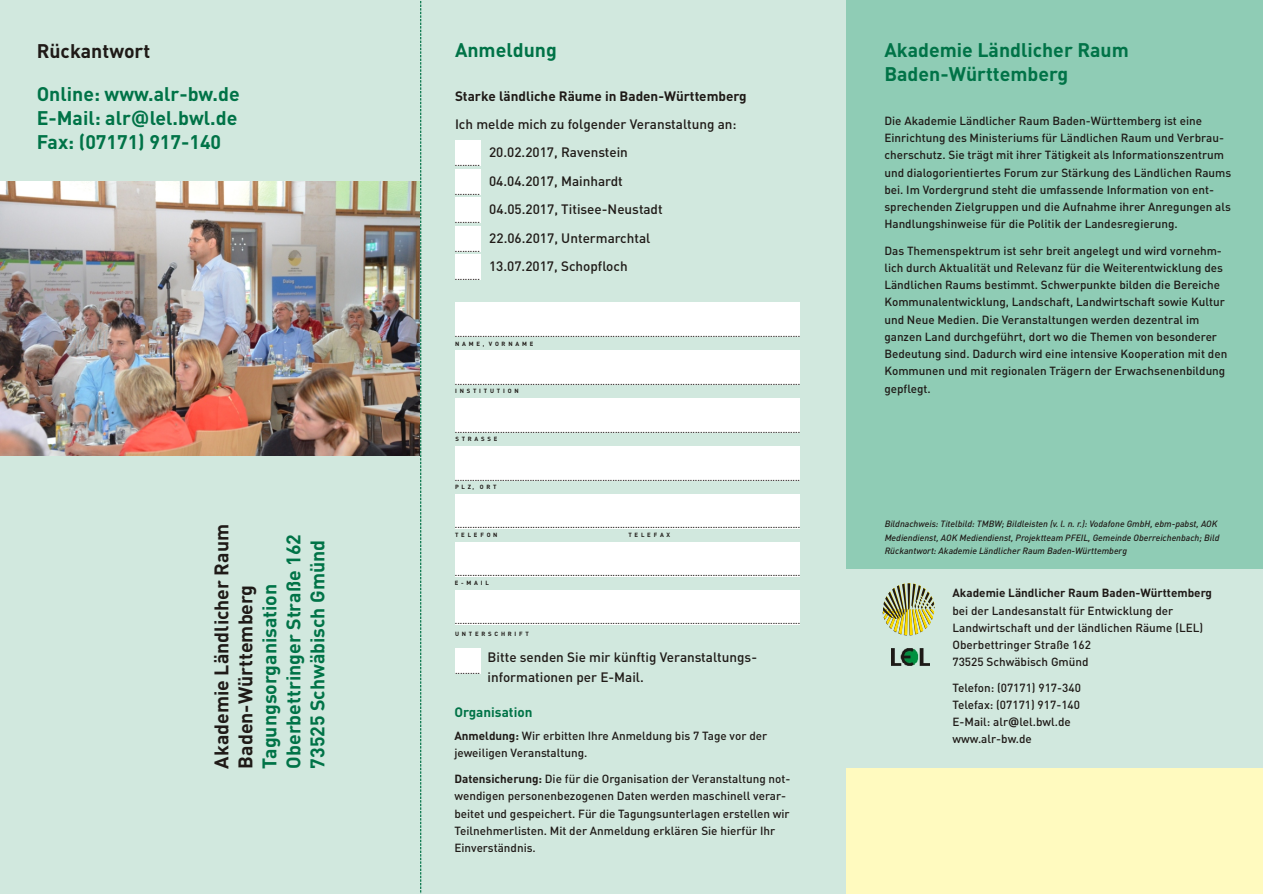
<style>
.page{position:relative;width:1263px;height:894px;background:#fff}
.page>*{position:absolute;margin:0;border:0;box-sizing:border-box;transform-origin:0 0}
.t1{font:700 19.5px/24px "DIN";color:#007347}
.t2{font:700 19.5px/24px "DIN";color:#1f1a17}
.t3{font:500 13.5px/28.3px "DIN";color:#1f1a17}
.t4{font:700 13.5px "DIN";color:#1f1a17}
.t5{font:700 13.5px "DIN";color:#007347}
.t6{font:500 11.7px/17.2px "DIN";color:#1f1a17}
.t7{font:700 11.7px "DIN";color:#1f1a17}
.t8{font:500 9px "DIN";color:#1f1a17}
.t9{font:italic 500 9px/13.5px "DIN";color:#1f1a17}
.t10{font:700 6px "DIN";color:#1f1a17}
.s1{font-family:"Verdana"}
.s2{font-weight:700}
.s3{font-family:"Verdana";font-weight:700}
</style>
<div class="page">
<div style="left:0;top:0;width:421px;height:894px;background:#d1e8de"></div>
<img style="left:0;top:182px;width:420px;height:274px">
<div style="left:421px;top:0;width:425px;height:894px;background:#d1e8de"></div>
<div style="left:455px;top:590px;width:345px;height:34px;background:#fff"></div>
<div style="left:455px;top:542px;width:345px;height:34px;background:#fff"></div>
<div style="left:455px;top:494px;width:345px;height:34px;background:#fff"></div>
<div style="left:455px;top:446px;width:345px;height:34px;background:#fff"></div>
<div style="left:455px;top:398px;width:345px;height:34px;background:#fff"></div>
<div style="left:455px;top:350px;width:345px;height:35px;background:#fff"></div>
<div style="left:455px;top:303px;width:345px;height:34px;background:#fff"></div>
<div style="left:455px;top:141px;width:25px;height:25px;background:#fff"></div>
<div style="left:455px;top:254px;width:25px;height:26px;background:#fff"></div>
<div style="left:455px;top:226px;width:25px;height:26px;background:#fff"></div>
<div style="left:455px;top:197px;width:25px;height:26px;background:#fff"></div>
<div style="left:455px;top:169px;width:25px;height:26px;background:#fff"></div>
<svg style="left:420px;top:1px;width:1px;height:893px"></svg>
<div style="left:846px;top:0;width:417px;height:894px;background:#8fccb5"></div>
<div style="left:846px;top:569px;width:417px;height:200px;background:#d1e8de"></div>
<div style="left:846px;top:769px;width:417px;height:125px;background:#fffabf"></div>
<svg style="left:883px;top:583px;width:52px;height:52px"></svg>
<img style="left:891px;top:648px;width:39px;height:18px">
<div style="left:455px;top:648px;width:26px;height:25px;background:#fff"></div>
<h1 class="t2" style="left:37px;top:41px;width:115px">Rückantwort</h1>
<h1 class="t1" style="left:37px;top:84px;width:205px">Online: www.alr-bw.de<br>E-Mail: alr<span class="s1">@</span>lel.bwl.de<br>Fax: (07171) 917-140</h1>
<h1 class="t2" style="left:211px;top:769px;width:246px;rotate:-90deg">Akademie Ländlicher Raum<br>Baden-Württemberg</h1>
<h1 class="t1" style="left:259px;top:769px;width:236px;rotate:-90deg">Tagungsorganisation<br>Oberbettringer Straße 162<br>73525 Schwäbisch Gmünd</h1>
<h1 class="t1" style="left:455px;top:40px;width:103px">Anmeldung</h1>
<p class="t4" style="left:455px;top:91px;width:293px">Starke ländliche Räume in Baden-Württemberg</p>
<p class="t3" style="left:489px;top:111px;width:249px;text-indent:-34px">Ich melde mich zu folgender Veranstaltung an:<br>20.02.2017, Ravenstein<br>04.04.2017, Mainhardt<br>04.05.2017, Titisee-Neustadt<br>22.06.2017, Untermarchtal<br>13.07.2017, Schopfloch</p>
<p class="t8" style="left:455px;top:160px;width:27px">..........</p>
<p class="t8" style="left:455px;top:188px;width:27px">..........</p>
<p class="t8" style="left:455px;top:217px;width:27px">..........</p>
<p class="t8" style="left:455px;top:245px;width:27px">..........</p>
<p class="t8" style="left:455px;top:273px;width:27px">..........</p>
<p class="t8" style="left:455px;top:330px;width:347px">..........................................................................................................................................</p>
<p class="t10" style="left:455px;top:341px;width:80px">N A M E , V O R N A M E</p>
<p class="t8" style="left:455px;top:379px;width:347px">..........................................................................................................................................</p>
<p class="t10" style="left:455px;top:389px;width:65px">I N S T I T U T I O N</p>
<p class="t8" style="left:455px;top:426px;width:347px">..........................................................................................................................................</p>
<p class="t10" style="left:455px;top:437px;width:44px">S T R A S S E</p>
<p class="t8" style="left:455px;top:475px;width:347px">..........................................................................................................................................</p>
<p class="t10" style="left:455px;top:485px;width:43px">P L Z , O R T</p>
<p class="t8" style="left:455px;top:522px;width:347px">..........................................................................................................................................</p>
<p class="t10" style="left:455px;top:533px;width:44px">T E L E F O N</p>
<p class="t10" style="left:628px;top:533px;width:43px">T E L E F A X</p>
<p class="t8" style="left:455px;top:570px;width:347px">..........................................................................................................................................</p>
<p class="t10" style="left:455px;top:580px;width:36px">E - M A I L</p>
<p class="t8" style="left:455px;top:618px;width:347px">..........................................................................................................................................</p>
<p class="t10" style="left:455px;top:631px;width:75px">U N T E R S C H R I F T</p>
<p class="t8" style="left:455px;top:668px;width:27px">..........</p>
<p class="t3" style="left:488px;top:649px;width:271px;line-height:19.5px">Bitte senden Sie mir künftig Veranstaltungs&shy;informationen per E-Mail.</p>
<p class="t5" style="left:454px;top:708px;width:80px">Organisation</p>
<p class="t6" style="left:454px;top:728px;width:314px"><span class="s2">Anmeldung:</span> Wir erbitten Ihre Anmeldung bis 7 Tage vor der jeweiligen Veranstaltung.</p>
<p class="t6" style="left:454px;top:772px;width:338px"><span class="s2">Datensicherung:</span> Die für die Organisation der Veranstaltung not&shy;wendigen personenbezogenen Daten werden maschinell verar&shy;beitet und gespeichert. Für die Tagungsunterlagen erstellen wir Teilnehmerlisten. Mit der Anmeldung erklären Sie hierfür Ihr Einverständnis.</p>
<h1 class="t1" style="left:884px;top:40px;width:246px">Akademie Ländlicher Raum<br>Baden-Württemberg</h1>
<p class="t6" style="left:884px;top:113px;width:349px">Die Akademie Ländlicher Raum Baden-Württemberg ist eine Einrichtung des Ministeriums für Ländlichen Raum und Verbrau&shy;cherschutz. Sie trägt mit ihrer Tätigkeit als Informationszentrum und dialogorientiertes Forum zur Stärkung des Ländlichen Raums bei. Im Vordergrund steht die umfassende Information von ent&shy;sprechenden Zielgruppen und die Aufnahme ihrer Anregungen als Handlungshinweise für die Politik der Landesregierung.</p>
<p class="t6" style="left:884px;top:243px;width:344px">Das Themenspektrum ist sehr breit angelegt und wird vornehm&shy;lich durch Aktualität und Relevanz für die Weiterentwicklung des Ländlichen Raums bestimmt. Schwerpunkte bilden die Bereiche Kommunalentwicklung, Landschaft, Landwirtschaft sowie Kultur und Neue Medien. Die Veranstaltungen werden dezentral im ganzen Land durchgeführt, dort wo die Themen von besonderer Bedeutung sind. Dadurch wird eine intensive Kooperation mit den Kommunen und mit regionalen Trägern der Erwachsenenbildung gepflegt.</p>
<p class="t9" style="left:885px;top:518px;width:336px">Bildnachweis: Titelbild: TMBW; Bildleisten (v. l. n. r.): Vodafone GmbH, ebm-pabst, AOK<br>Mediendienst, AOK Mediendienst, Projektteam PFEIL, Gemeinde Oberreichenbach; Bild<br>Rückantwort: Akademie Ländlicher Raum Baden-Württemberg</p>
<p class="t7" style="left:952px;top:589px;width:261px">Akademie Ländlicher Raum Baden-Württemberg</p>
<p class="t6" style="left:952px;top:603px;width:252px">bei der Landesanstalt für Entwicklung der Landwirtschaft und der ländlichen Räume (LEL)<br>Oberbettringer Straße 162<br>73525 Schwäbisch Gmünd</p>
<p class="t6" style="left:952px;top:680px;width:130px">Telefon: (07171) 917-340<br>Telefax: (07171) 917-140<br>E-Mail: alr<span class="s3">@</span>lel.bwl.de www.alr-bw.de</p>
</div>
